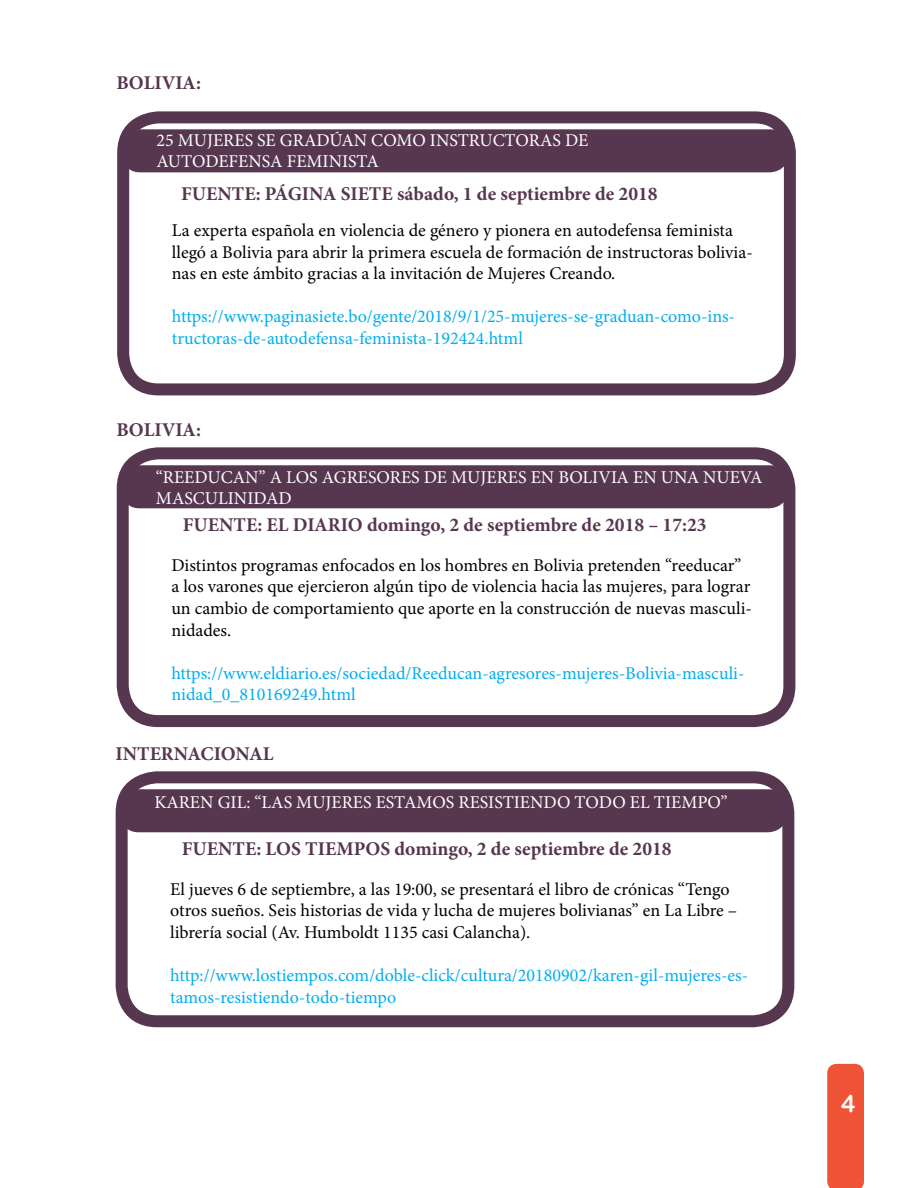
<style>
.page{position:relative;width:918px;height:1188px;background:#fff}
.page>*{position:absolute;margin:0;border:0;box-sizing:border-box;transform-origin:0 0}
.t1{font:24px "Arial Rounded MT Bold";color:#fff}
.t2{font:700 19.5px "Minion Pro";color:#57364f}
.t3{font:18px/21.6px "Minion Pro";color:#000}
.t4{font:18px/21.6px "Minion Pro";color:#00aeef}
.t5{font:18px/21.6px "Minion Pro";color:#fff}
</style>
<div class="page">
<div style="left:827px;top:1064px;width:37px;height:124px;background:#f05437"></div>
<div style="left:117px;top:447px;width:678px;height:280px;border:12px solid #57364f;border-radius:35px"></div>
<div style="left:116px;top:771px;width:678px;height:256px;border:12px solid #57364f;border-radius:35px"></div>
<div style="left:117px;top:111px;width:679px;height:284px;border:12px solid #57364f;border-radius:35px"></div>
<div style="left:121px;top:465px;width:667px;height:43px;background:#57364f;border-radius:18px"></div>
<div style="left:120px;top:789px;width:667px;height:43px;background:#57364f;border-radius:18px"></div>
<div style="left:122px;top:129px;width:666px;height:43px;background:#57364f;border-radius:18px"></div>
<p class="t2" style="left:116px;top:69px;width:86px">BOLIVIA:</p>
<p class="t5" style="left:156px;top:129px;width:433px">25 MUJERES SE GRADÚAN COMO INSTRUCTORAS DE</p>
<p class="t5" style="left:156px;top:151px;width:224px">AUTODEFENSA FEMINISTA</p>
<p class="t2" style="left:181px;top:180px;width:478px">FUENTE: PÁGINA SIETE sábado, 1 de septiembre de 2018</p>
<p class="t3" style="left:172px;top:220px;width:582px">La experta española en violencia de género y pionera en autodefensa feminista llegó a Bolivia para abrir la primera escuela de formación de instructoras bolivia&shy;nas en este ámbito gracias a la invitación de Mujeres Creando.</p>
<p class="t4" style="left:172px;top:306px;width:565px">https://www.paginasiete.bo/gente/2018/9/1/25-mujeres-se-graduan-como-ins&shy;tructoras-de-autodefensa-feminista-192424.html</p>
<p class="t2" style="left:116px;top:416px;width:86px">BOLIVIA:</p>
<p class="t5" style="left:156px;top:466px;width:608px">“REEDUCAN” A LOS AGRESORES DE MUJERES EN BOLIVIA EN UNA NUEVA<br>MASCULINIDAD</p>
<p class="t2" style="left:183px;top:511px;width:525px">FUENTE: EL DIARIO domingo, 2 de septiembre de 2018 – 17:23</p>
<p class="t3" style="left:171px;top:554px;width:582px">Distintos programas enfocados en los hombres en Bolivia pretenden “reeducar” a los varones que ejercieron algún tipo de violencia hacia las mujeres, para lograr un cambio de comportamiento que aporte en la construcción de nuevas masculi&shy;nidades.</p>
<p class="t4" style="left:171px;top:662px;width:575px">https://www.eldiario.es/sociedad/Reeducan-agresores-mujeres-Bolivia-masculi&shy;nidad_0_810169249.html</p>
<p class="t2" style="left:115px;top:740px;width:160px">INTERNACIONAL</p>
<p class="t5" style="left:154px;top:791px;width:575px">KAREN GIL: “LAS MUJERES ESTAMOS RESISTIENDO TODO EL TIEMPO”</p>
<p class="t2" style="left:182px;top:835px;width:491px">FUENTE: LOS TIEMPOS domingo, 2 de septiembre de 2018</p>
<p class="t3" style="left:170px;top:878px;width:569px">El jueves 6 de septiembre, a las 19:00, se presentará el libro de crónicas “Tengo otros sueños. Seis historias de vida y lucha de mujeres bolivianas” en La Libre – librería social (Av. Humboldt 1135 casi Calancha).</p>
<p class="t4" style="left:170px;top:965px;width:579px">http://www.lostiempos.com/doble-click/cultura/20180902/karen-gil-mujeres-es&shy;tamos-resistiendo-todo-tiempo</p>
<h1 class="t1" style="left:841px;top:1089px;width:16px">4</h1>
</div>
